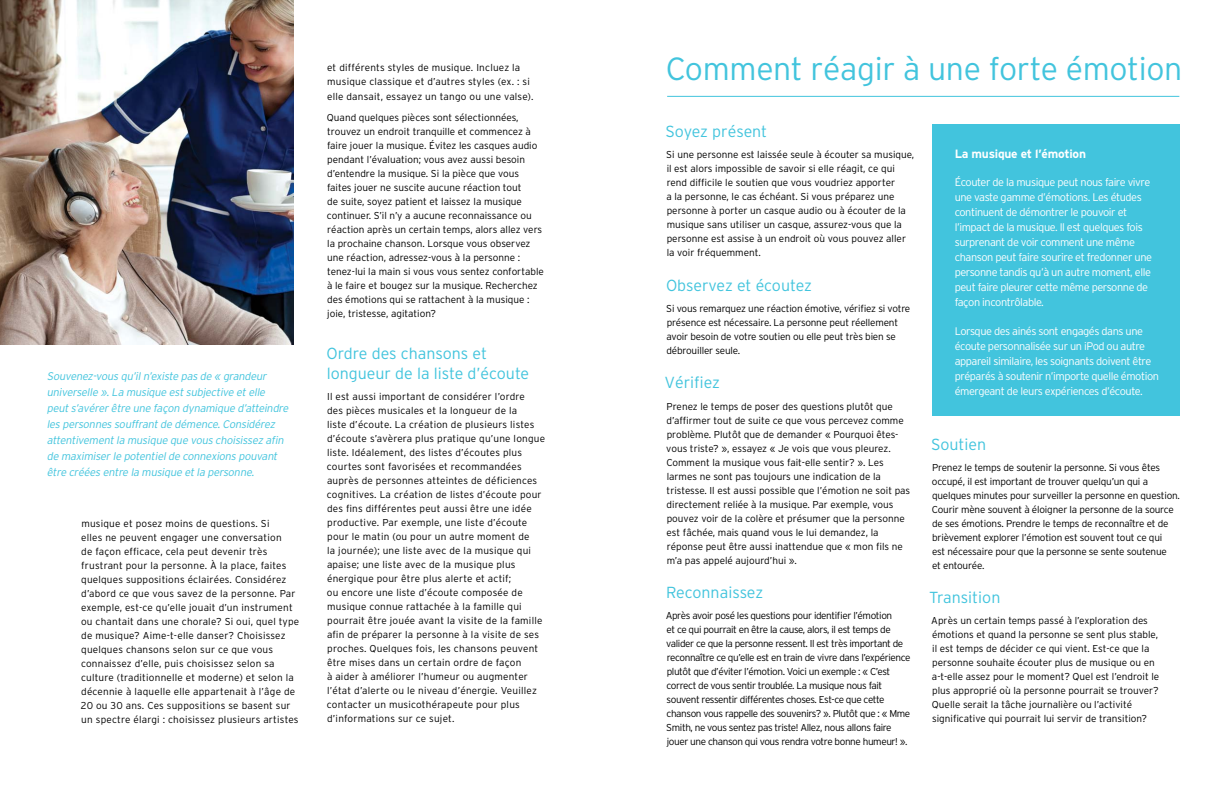
<style>
.page{position:relative;width:1224px;height:792px;background:#fff}
.page>*{position:absolute;margin:0;border:0;box-sizing:border-box;transform-origin:0 0}
.t1{font:300 32px "Interstate";letter-spacing:-.01em;color:#42c4dd}
.t2{font:300 16px/20px "Interstate";color:#42c4dd}
.t3{font:700 12px "Interstate";color:#fff}
.t4{font:300 11px/15px "Interstate";letter-spacing:-.04em;color:#fff}
.t5{font:italic 300 11px/16px "Interstate";color:#42c4dd}
.t6{font:300 10px/14px "Interstate";color:#000}
.t7{font:300 10px/14px "Interstate";letter-spacing:.02em;color:#000}
.t8{font:300 10px/14px "Interstate";letter-spacing:-.02em;color:#000}
.t9{font:300 10px/14px "Interstate";letter-spacing:-.04em;color:#000}
</style>
<div class="page">
<hr style="left:667px;top:96px;width:512px;height:1px;background:#42c4dd">
<div style="left:932px;top:124px;width:247px;height:292px;background:#42c4dd"></div>
<img style="left:0;top:0;width:293px;height:344px">
<p class="t5" style="left:47px;top:368px;width:245px">Souvenez-vous qu’iln’existe pas de « grandeur universelle ».La musique estsubjective etelle peuts’avérerêtre une façon dynamique d’atteindre les personnes souffrantde démence.Considérez attentivementla musique que vous choisissez afin de maximiserle potentielde connexions pouvant être créées entre la musique etla personne.</p>
<p class="t7" style="left:81px;top:516px;width:220px">musique et posez moins de questions. Si<br>elles ne peuvent engager une conversation<br>de façon efficace, cela peut devenir très frustrant pour la personne. À la place, faites quelques suppositions éclairées. Considérez d’abord ce que vous savez de la personne. Par exemple, est-ce qu’elle jouait d’un instrument ou chantait dans une chorale? Si oui, quel type de musique? Aime-t-elle danser? Choisissez quelques chansons selon sur ce que vous connaissez d’elle, puis choisissez selon sa culture (traditionnelle et moderne) et selon la décennie à laquelle elle appartenait à l’âge de 20 ou 30 ans. Ces suppositions se basent sur un spectre élargi : choisissez plusieurs artistes</p>
<p class="t7" style="left:327px;top:60px;width:208px;line-height:14.3px">et différents styles de musique. Incluez la musique classique et d’autres styles (ex. : si elle dansait, essayez un tango ou une valse).</p>
<p class="t6" style="left:327px;top:110px;width:219px">Quand quelques pièces sont sélectionnées, trouvez un endroit tranquille et commencez à faire jouer la musique. Évitez les casques audio pendant l’évaluation; vous avez aussi besoin d’entendre la musique. Si la pièce que vous faites jouer ne suscite aucune réaction tout<br>de suite, soyez patient et laissez la musique continuer. S’il n’y a aucune reconnaissance ou réaction après un certain temps, alors allez vers la prochaine chanson. Lorsque vous observez une réaction, adressez-vous à la personne : tenez-lui la main si vous vous sentez confortable à le faire et bougez sur la musique. Recherchez des émotions qui se rattachent à la musique : joie, tristesse, agitation?</p>
<h2 class="t2" style="left:327px;top:343px;width:204px">Ordre des chansons et longueur de la liste d’écoute</h2>
<p class="t7" style="left:327px;top:389px;width:220px">Il est aussi important de considérer l’ordre<br>des pièces musicales et la longueur de la<br>liste d’écoute. La création de plusieurs listes d’écoute s’avèrera plus pratique qu’une longue liste. Idéalement, des listes d’écoutes plus courtes sont favorisées et recommandées auprès de personnes atteintes de déficiences cognitives. La création de listes d’écoute pour des fins différentes peut aussi être une idée productive. Par exemple, une liste d’écoute pour le matin (ou pour un autre moment de<br>la journée); une liste avec de la musique qui apaise; une liste avec de la musique plus énergique pour être plus alerte et actif;<br>ou encore une liste d’écoute composée de musique connue rattachée à la famille qui pourrait être jouée avant la visite de la famille afin de préparer la personne à la visite de ses proches. Quelques fois, les chansons peuvent être mises dans un certain ordre de façon<br>à aider à améliorer l’humeur ou augmenter l’état d’alerte ou le niveau d’énergie. Veuillez contacter un musicothérapeute pour plus d’informations sur ce sujet.</p>
<h1 class="t1" style="left:666px;top:51px;width:518px">Comment réagir à une forte émotion</h1>
<h2 class="t2" style="left:666px;top:121px;width:103px">Soyez présent</h2>
<p class="t6" style="left:666px;top:148px;width:250px">Si une personne est laissée seule à écouter sa musique, il est alors impossible de savoir si elle réagit, ce qui rend difficile le soutien que vous voudriez apporter<br>a la personne, le cas échéant. Si vous préparez une personne à porter un casque audio ou à écouter de la musique sans utiliser un casque, assurez-vous que la personne est assise à un endroit où vous pouvez aller la voir fréquemment.</p>
<h2 class="t2" style="left:666px;top:275px;width:147px">Observez et écoutez</h2>
<p class="t8" style="left:666px;top:301px;width:246px">Si vous remarquez une réaction émotive, vérifiez si votre présence est nécessaire. La personne peut réellement avoir besoin de votre soutien ou elle peut très bien se débrouiller seule.</p>
<h2 class="t2" style="left:664px;top:373px;width:57px">Vérifiez</h2>
<p class="t6" style="left:666px;top:399px;width:245px">Prenez le temps de poser des questions plutôt que d’affirmer tout de suite ce que vous percevez comme problème. Plutôt que de demander « Pourquoi êtes&shy;vous triste? », essayez « Je vois que vous pleurez.<br>Comment la musique vous fait-elle sentir? ». Les larmes ne sont pas toujours une indication de la tristesse. Il est aussi possible que l’émotion ne soit pas directement reliée à la musique. Par exemple, vous pouvez voir de la colère et présumer que la personne est fâchée, mais quand vous le lui demandez, la réponse peut être aussi inattendue que « mon fils ne m’a pas appelé aujourd’hui ».</p>
<h2 class="t2" style="left:666px;top:582px;width:99px">Reconnaissez</h2>
<p class="t9" style="left:666px;top:609px;width:246px">Après avoir posé les questions pour identifier l’émotion<br>et ce qui pourrait en être la cause, alors, il est temps de valider ce que la personne ressent. Il est très important de reconnaître ce qu’elle est en train de vivre dans l’expérience plutôt que d’éviter l’émotion. Voici un exemple : « C’est correct de vous sentir troublée. La musique nous fait souvent ressentir différentes choses. Est-ce que cette chanson vous rappelle des souvenirs? ». Plutôt que : « Mme Smith, ne vous sentez pas triste! Allez, nous allons faire jouer une chanson qui vous rendra votre bonne humeur! ».</p>
<p class="t3" style="left:955px;top:147px;width:133px">La musique et l’émotion</p>
<p class="t4" style="left:955px;top:174px;width:199px">Écouter de la musique peut nous faire vivre une vaste gamme d’émotions. Les études continuent de démontrer le pouvoir et l’impact de la musique. Il est quelques fois surprenant de voir comment une même chanson peut faire sourire et fredonner une personne tandis qu’à un autre moment, elle peut faire pleurer cette même personne de façon incontrôlable.</p>
<p class="t4" style="left:955px;top:324px;width:206px">Lorsque des ainés sont engagés dans une écoute personnalisée sur un iPod ou autre appareil similaire, les soignants doivent être préparés à soutenir n’importe quelle émotion émergeant de leurs expériences d’écoute.</p>
<h2 class="t2" style="left:931px;top:434px;width:57px">Soutien</h2>
<p class="t8" style="left:932px;top:460px;width:250px">Prenez le temps de soutenir la personne. Si vous êtes occupé, il est important de trouver quelqu’un qui a quelques minutes pour surveiller la personne en question.<br>Courir mène souvent à éloigner la personne de la source de ses émotions. Prendre le temps de reconnaître et de brièvement explorer l’émotion est souvent tout ce qui<br>est nécessaire pour que la personne se sente soutenue<br>et entourée.</p>
<h2 class="t2" style="left:929px;top:587px;width:73px">Transition</h2>
<p class="t6" style="left:931px;top:614px;width:230px">Après un certain temps passé à l’exploration des émotions et quand la personne se sent plus stable, il est temps de décider ce qui vient. Est-ce que la personne souhaite écouter plus de musique ou en a-t-elle assez pour le moment? Quel est l’endroit le plus approprié où la personne pourrait se trouver?<br>Quelle serait la tâche journalière ou l’activité significative qui pourrait lui servir de transition?</p>
</div>
